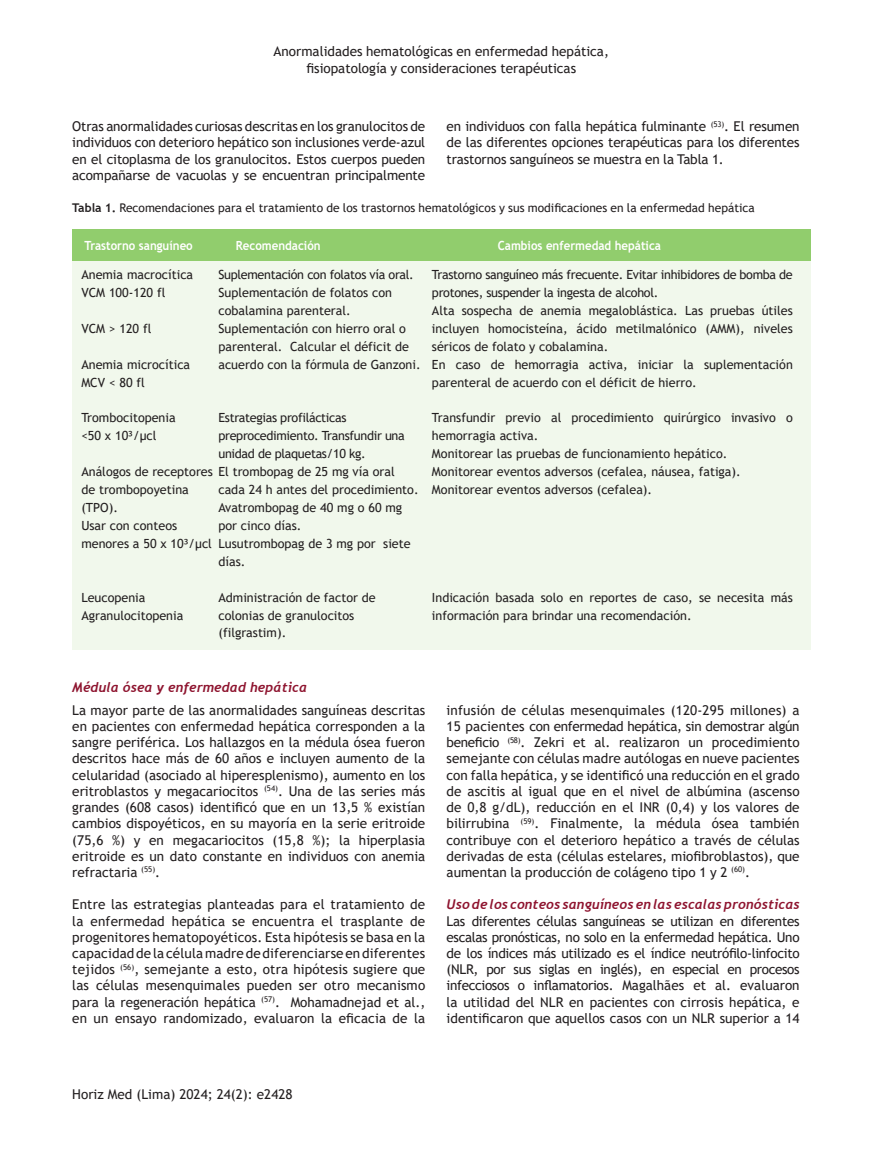
<style>
.page{position:relative;width:872px;height:1149px;background:#fff}
.page>*{position:absolute;margin:0;border:0;box-sizing:border-box;transform-origin:0 0}
.TEXTO_PRINCIPAL_HORI{font:13.5px/16.2px "Trebuchet MS";color:#231f20;text-align:justify}
.ENCABEZADO_AUTOR{font:13.5px/16.2px "Trebuchet MS";color:#231f20;text-align:center}
.SUBTITULO_minusculas{font:italic 700 13.5px "Trebuchet";letter-spacing:.01em;color:#8e142f}
.t1{font:12.6px/17.9px "Trebuchet MS";color:#231f20}
.t2{font:12.6px/17.9px "Trebuchet MS";letter-spacing:-.025em;color:#231f20}
.t3{font:700 12.6px "Trebuchet MS";color:#fff;scale:.91 1}
.LEYENDAS_cuadros{font:12px "Trebuchet MS";color:#231f20}
.s1{font-weight:700}
</style>
<div class="page">
<div style="left:73px;top:229px;width:738px;height:420px;background:#f1f8ec"></div>
<div style="left:73px;top:229px;width:738px;height:32px;background:#91cd6d"></div>
<p class="ENCABEZADO_AUTOR" style="left:273px;top:43px;width:337px">Anormalidades hematológicas en enfermedad hepática, fisiopatología y consideraciones terapéuticas</p>
<p class="TEXTO_PRINCIPAL_HORI" style="left:72px;top:118px;width:354px">Otras anormalidades curiosas descritas en los granulocitos de individuos con deterioro hepático son inclusiones verde-azul en el citoplasma de los granulocitos. Estos cuerpos pueden acompañarse de vacuolas y se encuentran principalmente</p>
<p class="TEXTO_PRINCIPAL_HORI" style="left:446px;top:118px;width:354px">en individuos con falla hepática fulminante <sup>(53)</sup>. El resumen de las diferentes opciones terapéuticas para los diferentes trastornos sanguíneos se muestra en la Tabla 1.</p>
<p class="LEYENDAS_cuadros" style="left:72px;top:200px;width:684px"><span class="s1">Tabla 1.</span> Recomendaciones para el tratamiento de los trastornos hematológicos y sus modificaciones en la enfermedad hepática</p>
<p class="t3" style="left:85px;top:238px;width:120px">Trastorno sanguíneo</p>
<p class="t3" style="left:236px;top:238px;width:95px">Recomendación</p>
<p class="t3" style="left:498px;top:238px;width:181px">Cambios enfermedad hepática</p>
<p class="t1" style="left:218px;top:265px;width:204px">Suplementación con folatos vía oral.<br>Suplementación de folatos con cobalamina parenteral.<br>Suplementación con hierro oral o parenteral. Calcular el déficit de acuerdo con la fórmula de Ganzoni.</p>
<p class="t1" style="left:81px;top:265px;width:113px">Anemia macrocítica<br>VCM 100-120 fl</p>
<p class="t1" style="left:81px;top:319px;width:72px">VCM &gt; 120 fl</p>
<p class="t1" style="left:81px;top:355px;width:110px">Anemia microcítica<br>MCV &lt; 80 fl</p>
<p class="t1" style="left:81px;top:409px;width:96px">Trombocitopenia &lt;50 x 103/µcl</p>
<p class="t1" style="left:81px;top:462px;width:315px">Análogos de receptores El trombopag de 25 mg vía oral de trombopoyetina<br>(TPO).<br>Usar con conteos<br>menores a 50 x 103/µcl</p>
<p class="t2" style="left:218px;top:409px;width:188px">Estrategias profilácticas preprocedimiento. Transfundir una unidad de plaquetas/10 kg.</p>
<p class="t1" style="left:218px;top:480px;width:202px">cada 24 h antes del procedimiento.<br>Avatrombopag de 40 mg o 60 mg por cinco días.<br>Lusutrombopag de 3 mg por siete días.</p>
<p class="t1" style="left:218px;top:588px;width:159px">Administración de factor de colonias de granulocitos (filgrastim).</p>
<p class="t1" style="left:81px;top:588px;width:104px">Leucopenia<br>Agranulocitopenia</p>
<p class="t1" style="left:432px;top:265px;width:362px">Trastorno sanguíneo más frecuente. Evitar inhibidores de bomba de protones, suspender la ingesta de alcohol.<br>Alta sospecha de anemia megaloblástica. Las pruebas útiles incluyen homocisteína, ácido metilmalónico (AMM), niveles séricos de folato y cobalamina.<br>En caso de hemorragia activa, iniciar la suplementación parenteral de acuerdo con el déficit de hierro.</p>
<p class="t1" style="left:432px;top:409px;width:362px">Transfundir previo al procedimiento quirúrgico invasivo o hemorragia activa.<br>Monitorear las pruebas de funcionamiento hepático.<br>Monitorear eventos adversos (cefalea, náusea, fatiga).<br>Monitorear eventos adversos (cefalea).</p>
<p class="t1" style="left:432px;top:588px;width:362px">Indicación basada solo en reportes de caso, se necesita más información para brindar una recomendación.</p>
<p class="SUBTITULO_minusculas" style="left:72px;top:678px;width:236px">Médula ósea y enfermedad hepática</p>
<p class="TEXTO_PRINCIPAL_HORI" style="left:72px;top:701px;width:354px">La mayor parte de las anormalidades sanguíneas descritas en pacientes con enfermedad hepática corresponden a la sangre periférica. Los hallazgos en la médula ósea fueron descritos hace más de 60 años e incluyen aumento de la celularidad (asociado al hiperesplenismo), aumento en los eritroblastos y megacariocitos <sup>(54)</sup>. Una de las series más grandes (608 casos) identificó que en un 13,5 % existían cambios dispoyéticos, en su mayoría en la serie eritroide (75,6 %) y en megacariocitos (15,8 %); la hiperplasia eritroide es un dato constante en individuos con anemia refractaria <sup>(55)</sup>.</p>
<p class="TEXTO_PRINCIPAL_HORI" style="left:72px;top:896px;width:354px">Entre las estrategias planteadas para el tratamiento de la enfermedad hepática se encuentra el trasplante de progenitores hematopoyéticos. Esta hipótesis se basa en la capacidad de la célula madre de diferenciarse en diferentes tejidos <sup>(56)</sup>, semejante a esto, otra hipótesis sugiere que las células mesenquimales pueden ser otro mecanismo para la regeneración hepática <sup>(57)</sup>. Mohamadnejad et al., en un ensayo randomizado, evaluaron la eficacia de la</p>
<p class="TEXTO_PRINCIPAL_HORI" style="left:446px;top:701px;width:354px">infusión de células mesenquimales (120-295 millones) a 15 pacientes con enfermedad hepática, sin demostrar algún beneficio <sup>(58)</sup>. Zekri et al. realizaron un procedimiento semejante con células madre autólogas en nueve pacientes con falla hepática, y se identificó una reducción en el grado de ascitis al igual que en el nivel de albúmina (ascenso de 0,8 g/dL), reducción en el INR (0,4) y los valores de bilirrubina <sup>(59)</sup>. Finalmente, la médula ósea también contribuye con el deterioro hepático a través de células derivadas de esta (células estelares, miofibroblastos), que aumentan la producción de colágeno tipo 1 y 2 <sup>(60)</sup>.</p>
<p class="SUBTITULO_minusculas" style="left:446px;top:895px;width:354px">Uso de los conteos sanguíneos en las escalas pronósticas</p>
<p class="TEXTO_PRINCIPAL_HORI" style="left:446px;top:912px;width:354px">Las diferentes células sanguíneas se utilizan en diferentes escalas pronósticas, no solo en la enfermedad hepática. Uno de los índices más utilizado es el índice neutrófilo-linfocito (NLR, por sus siglas en inglés), en especial en procesos infecciosos o inflamatorios. Magalhães et al. evaluaron la utilidad del NLR en pacientes con cirrosis hepática, e identificaron que aquellos casos con un NLR superior a 14</p>
<p class="TEXTO_PRINCIPAL_HORI" style="left:72px;top:1085px;width:222px">Horiz Med (Lima) 2024; 24(2): e2428</p>
</div>
